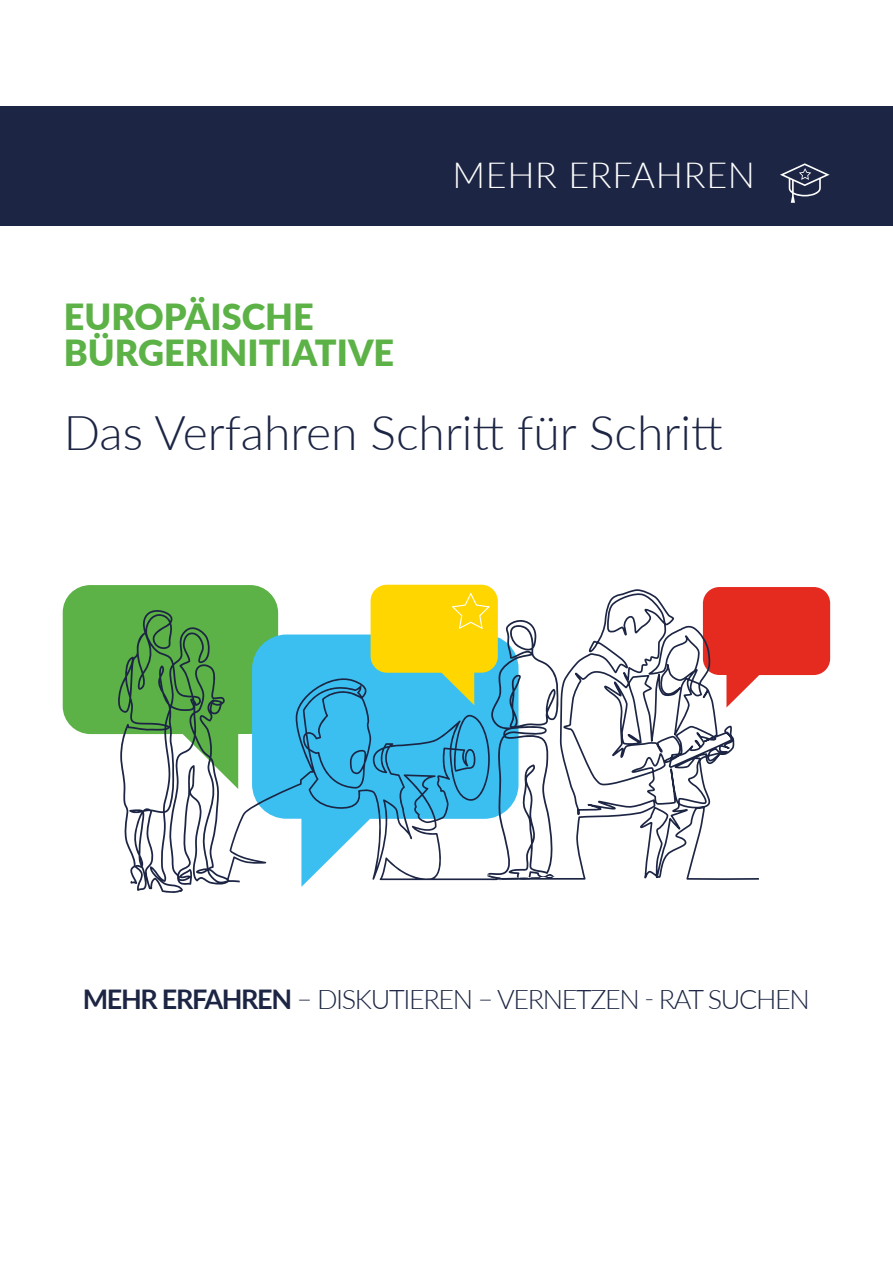
<style>
.page{position:relative;width:893px;height:1263px;background:#fff}
.page>*{position:absolute;margin:0;border:0;box-sizing:border-box;transform-origin:0 0}
.t1{font:300 48px "Lato";color:#1c2543}
.t2{font:900 36px/36px "Lato";color:#5cb246}
.t3{font:300 36px "Lato";letter-spacing:.02em;color:#fff}
.t4{font:300 27px "Lato";letter-spacing:-.05em;color:#1c2543}
.s1{font-weight:700}
</style>
<div class="page">
<div style="left:0;top:106px;width:893px;height:119px;background:#1c2543"></div>
<svg style="left:278px;top:634px;width:216px;height:253px;fill:#3abff0"></svg>
<div style="left:714px;top:587px;width:116px;height:89px;background:#e52a20"></div>
<svg style="left:494px;top:588px;width:267px;height:293px"></svg>
<svg style="left:63px;top:585px;width:215px;height:308px"></svg>
<svg style="left:226px;top:676px;width:145px;height:204px;fill:#3abff0"></svg>
<svg style="left:371px;top:585px;width:188px;height:295px"></svg>
<svg style="left:780px;top:163px;width:50px;height:40px"></svg>
<h2 class="t2" style="left:64px;top:298px;width:332px">EUROPÄISCHE<br>BÜRGERINITIATIVE</h2>
<h2 class="t3" style="left:452px;top:150px;width:304px">MEHR ERFAHREN</h2>
<h1 class="t1" style="left:64px;top:400px;width:660px">Das Verfahren Schritt für Schritt</h1>
<p class="t4" style="left:83px;top:981px;width:728px"><span class="s1">MEHR ERFAHREN</span> – DISKUTIEREN – VERNETZEN - RAT SUCHEN</p>
</div>
